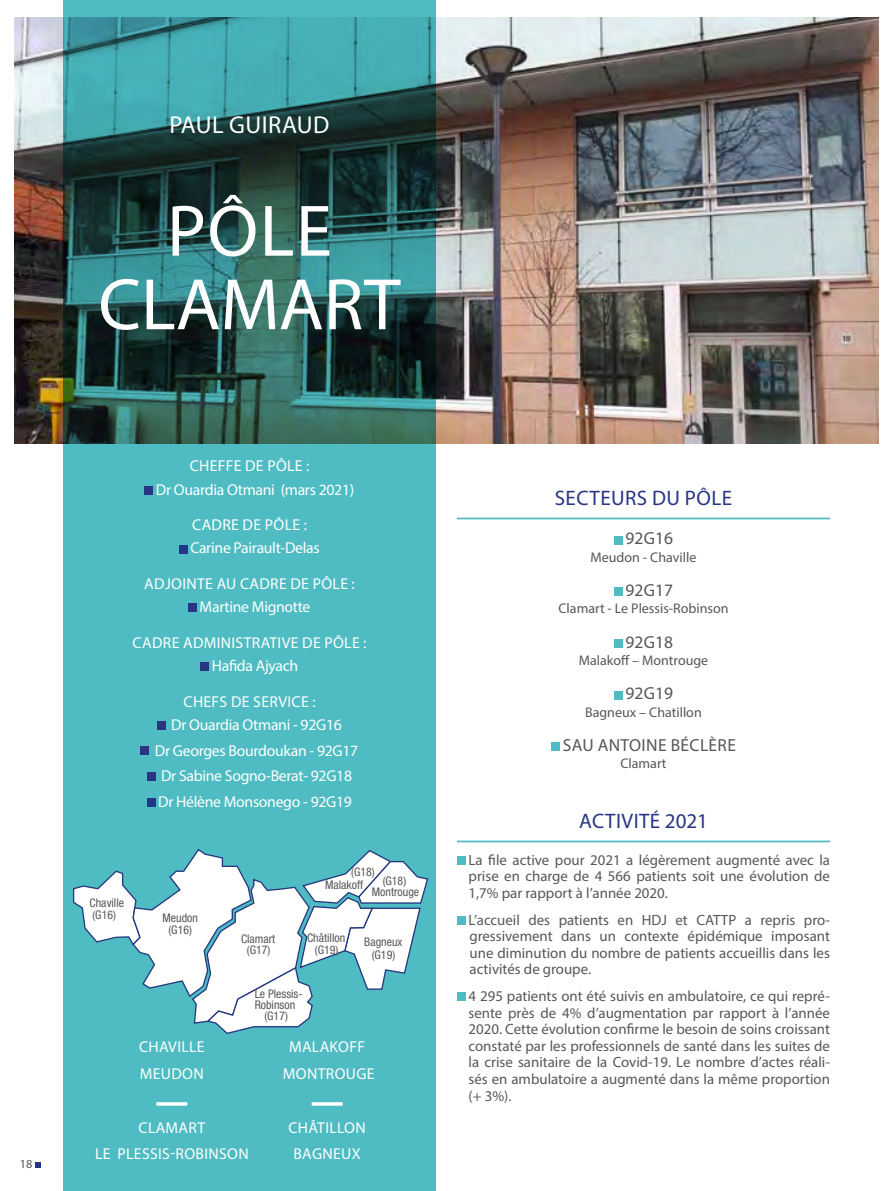
<style>
.page{position:relative;width:893px;height:1191px;background:#fff}
.page>*{position:absolute;margin:0;border:0;box-sizing:border-box;transform-origin:0 0}
.t1{font:73.5px/73.5px "Myriad Pro";color:#fff;text-align:center}
.t2{font:24.5px "Myriad Pro";letter-spacing:.02em;color:#fff}
.t3{font:21px "Myriad Pro";letter-spacing:.02em;color:#283583}
.t4{font:17.5px "Myriad Pro";letter-spacing:.01em;color:#575756}
.t5{font:15.75px/23.3px "Myriad Pro";letter-spacing:-.01em;color:#fff}
.t6{font:15.75px/26.8px "Myriad Pro";letter-spacing:.02em;color:#fff}
.t7{font:14.88px/16.6px "Myriad Pro";color:#575756;text-align:justify}
.t8{font:14px "Myriad Pro";color:#575756}
.t9{font:12.25px "Myriad Pro";color:#575756}
.t10{font:condensed 11.9px/10.5px "Helvetica Neue LT Std";color:#585857}
</style>
<div class="page">
<svg style="left:36px;top:1162px;width:5px;height:5px"></svg>
<hr style="left:457px;top:840px;width:373px;height:2px;background:#4ebcc2">
<div style="left:457px;top:856px;width:8px;height:8px;background:#4ebcc2"></div>
<div style="left:457px;top:916px;width:8px;height:8px;background:#4ebcc2"></div>
<div style="left:457px;top:992px;width:8px;height:9px;background:#4ebcc2"></div>
<img style="left:14px;top:17px;width:864px;height:426px">
<svg style="left:63px;top:0;width:373px;height:1191px;background:#3f9699"></svg>
<div style="left:145px;top:486px;width:8px;height:8px;background:#283583"></div>
<div style="left:179px;top:545px;width:9px;height:8px;background:#283583"></div>
<div style="left:188px;top:603px;width:9px;height:8px;background:#283583"></div>
<div style="left:201px;top:662px;width:8px;height:8px;background:#283583"></div>
<div style="left:157px;top:721px;width:9px;height:8px;background:#283583"></div>
<div style="left:141px;top:746px;width:8px;height:9px;background:#283583"></div>
<div style="left:147px;top:772px;width:8px;height:8px;background:#283583"></div>
<div style="left:147px;top:798px;width:9px;height:8px;background:#283583"></div>
<hr style="left:156px;top:1102px;width:31px;height:3px;background:#fff">
<hr style="left:312px;top:1102px;width:31px;height:3px;background:#fff">
<svg style="left:72px;top:847px;width:357px;height:187px"></svg>
<hr style="left:457px;top:517px;width:373px;height:2px;background:#4ebcc2">
<div style="left:614px;top:536px;width:8px;height:8px;background:#4ebcc2"></div>
<div style="left:614px;top:587px;width:8px;height:9px;background:#4ebcc2"></div>
<div style="left:614px;top:639px;width:8px;height:8px;background:#4ebcc2"></div>
<div style="left:614px;top:691px;width:8px;height:8px;background:#4ebcc2"></div>
<div style="left:551px;top:742px;width:8px;height:9px;background:#4ebcc2"></div>
<p class="t9" style="left:20px;top:1155px;width:14px">18</p>
<h2 class="t2" style="left:169px;top:109px;width:162px">PAUL GUIRAUD</h2>
<h1 class="t1" style="left:98px;top:193px;width:304px">PÔLE<br>CLAMART</h1>
<p class="t5" style="left:156px;top:454px;width:200px;text-indent:34px">CHEFFE DE PÔLE :<br>Dr Ouardia Otmani (mars 2021)</p>
<p class="t5" style="left:190px;top:513px;width:131px">CADRE DE PÔLE :<br>Carine Pairault-Delas</p>
<p class="t6" style="left:200px;top:572px;width:157px;line-height:23.3px;text-indent:-55px">ADJOINTE AU CADRE DE PÔLE :<br>Martine Mignotte</p>
<p class="t6" style="left:212px;top:630px;width:156px;line-height:23.3px;text-indent:-79px">CADRE ADMINISTRATIVE DE PÔLE :<br>Hafida Ajyach</p>
<p class="t5" style="left:171px;top:689px;width:172px;text-indent:12px">CHEFS DE SERVICE :<br>Dr Ouardia Otmani - 92G16</p>
<p class="t5" style="left:155px;top:737px;width:205px;line-height:25.7px">Dr Georges Bourdoukan - 92G17<br>Dr Sabine Sogno-Berat- 92G18<br>Dr Hélène Monsonego - 92G19</p>
<p class="t10" style="left:90px;top:898px;width:36px">Chaville</p>
<p class="t10" style="left:92px;top:910px;width:25px">(G16)</p>
<p class="t10" style="left:163px;top:913px;width:37px">Meudon</p>
<p class="t10" style="left:168px;top:924px;width:25px">(G16)</p>
<p class="t6" style="left:139px;top:1033px;width:67px">CHAVILLE<br>MEUDON</p>
<p class="t10" style="left:241px;top:933px;width:36px">Clamart</p>
<p class="t10" style="left:247px;top:944px;width:25px">(G17)</p>
<p class="t10" style="left:351px;top:866px;width:25px">(G18)</p>
<p class="t10" style="left:383px;top:875px;width:25px">(G18)</p>
<p class="t10" style="left:325px;top:879px;width:40px">Malakoff</p>
<p class="t10" style="left:372px;top:886px;width:49px">Montrouge</p>
<p class="t10" style="left:307px;top:932px;width:40px">Châtillon</p>
<p class="t10" style="left:364px;top:937px;width:40px">Bagneux</p>
<p class="t10" style="left:315px;top:944px;width:25px">(G19)</p>
<p class="t10" style="left:372px;top:949px;width:25px">(G19)</p>
<p class="t10" style="left:255px;top:988px;width:50px">Le Plessis-<br>Robinson</p>
<p class="t10" style="left:264px;top:1010px;width:25px">(G17)</p>
<p class="t6" style="left:283px;top:1033px;width:93px;text-align:center">MALAKOFF<br>MONTROUGE</p>
<p class="t6" style="left:95px;top:1113px;width:155px;text-align:center">CLAMART<br>LE PLESSIS-ROBINSON</p>
<p class="t6" style="left:288px;top:1113px;width:79px;text-align:center">CHÂTILLON<br>BAGNEUX</p>
<h3 class="t3" style="left:555px;top:485px;width:179px">SECTEURS DU PÔLE</h3>
<p class="t4" style="left:626px;top:527px;width:49px">92G16</p>
<p class="t8" style="left:591px;top:548px;width:107px">Meudon - Chaville</p>
<p class="t4" style="left:626px;top:579px;width:49px">92G17</p>
<p class="t8" style="left:558px;top:600px;width:171px">Clamart - Le Plessis-Robinson</p>
<p class="t4" style="left:626px;top:631px;width:49px">92G18</p>
<p class="t8" style="left:579px;top:652px;width:131px">Malakoff – Montrouge</p>
<p class="t4" style="left:626px;top:682px;width:49px">92G19</p>
<p class="t8" style="left:585px;top:703px;width:118px">Bagneux – Chatillon</p>
<p class="t4" style="left:563px;top:734px;width:175px">SAU ANTOINE BÉCLÈRE</p>
<p class="t8" style="left:620px;top:755px;width:48px">Clamart</p>
<h3 class="t3" style="left:579px;top:808px;width:130px">ACTIVITÉ 2021</h3>
<p class="t7" style="left:469px;top:851px;width:363px">La file active pour 2021 a légèrement augmenté avec la prise en charge de 4 566 patients soit une évolution de 1,7% par rapport à l’année 2020.</p>
<p class="t7" style="left:469px;top:911px;width:363px">L’accueil des patients en HDJ et CATTP a repris pro&shy;gressivement dans un contexte épidémique imposant une diminution du nombre de patients accueillis dans les activités de groupe.</p>
<p class="t7" style="left:469px;top:987px;width:363px">4 295 patients ont été suivis en ambulatoire, ce qui repré&shy;sente près de 4% d’augmentation par rapport à l’année 2020. Cette évolution confirme le besoin de soins croissant constaté par les professionnels de santé dans les suites de la crise sanitaire de la Covid-19. Le nombre d’actes réali&shy;sés en ambulatoire a augmenté dans la même proportion (+ 3%).</p>
</div>
